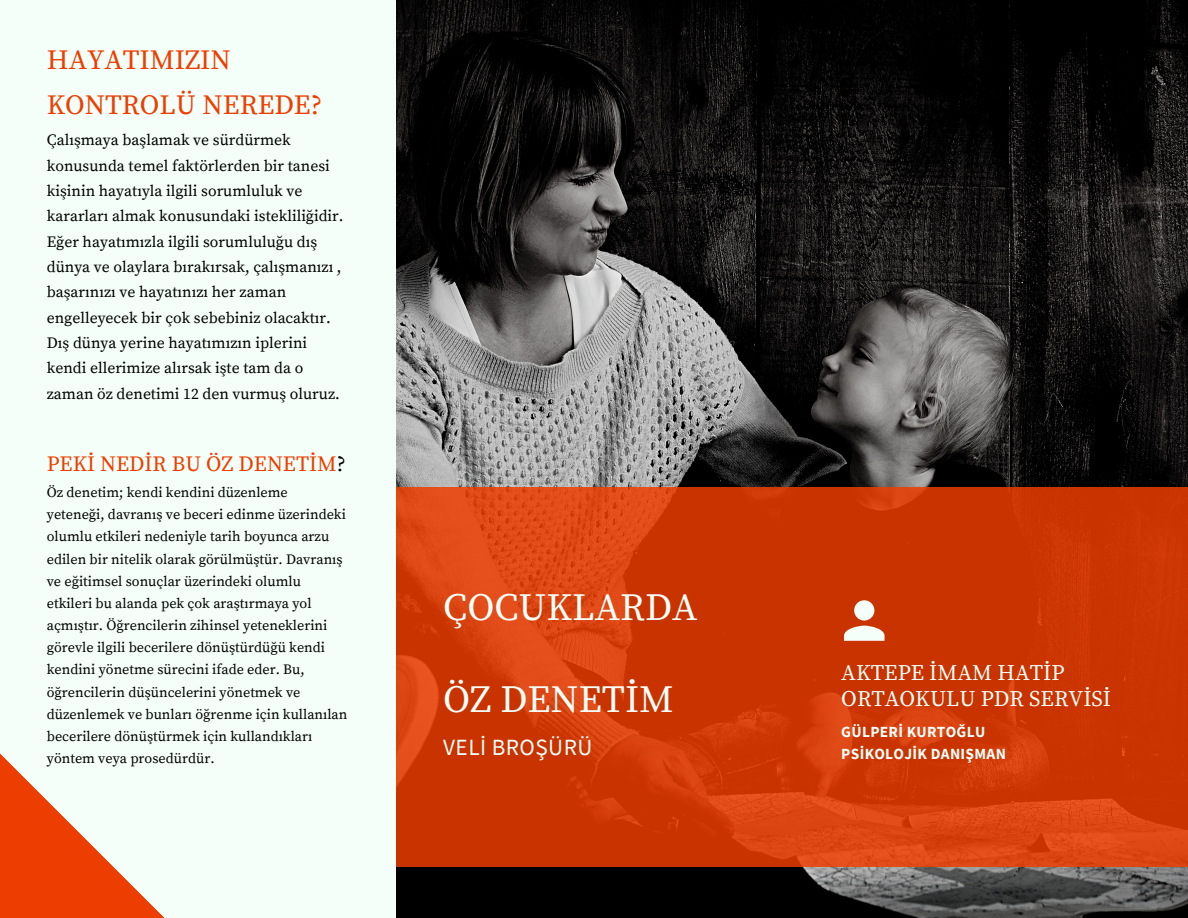
<style>
.page{position:relative;width:1188px;height:918px;background:#f5fff9}
.page>*{position:absolute;margin:0;border:0;box-sizing:border-box;transform-origin:0 0}
.t1{font:38.25px "Source Serif Pro";color:#f5fff9}
.t2{font:27.6px/44.4px "Source Serif Pro";color:#ee3d00}
.t3{font:23.25px "Source Sans Pro";letter-spacing:.02em;color:#f5fff9}
.t4{font:22.2px/25.8px "Source Serif Pro";color:#f5fff9}
.t5{font:21.6px "Source Serif Pro";color:#ee3d00}
.t6{font:15.6px/25.3px "Source Serif Pro";color:#000}
.t7{font:700 15.45px "Source Sans Pro";letter-spacing:.02em;color:#f5fff9}
.t8{font:14.1px/22.2px "Source Serif Pro";color:#000}
.s1{color:#000}
</style>
<div class="page">
<img style="left:396px;top:0;width:792px;height:918px">
<svg style="left:396px;top:487px;width:792px;height:379px;background:#cf3906"></svg>
<svg style="left:844px;top:600px;width:41px;height:41px"></svg>
<svg style="left:0;top:753px;width:165px;height:165px"></svg>
<p class="t2" style="left:47px;top:39px;width:277px">HAYATIMIZIN<br>KONTROLÜ NEREDE?</p>
<p class="t6" style="left:47px;top:128px;width:298px">Çalışmaya başlamak ve sürdürmek konusunda temel faktörlerden bir tanesi kişinin hayatıyla ilgili sorumluluk ve kararları almak konusundaki istekliliğidir.<br>Eğer hayatımızla ilgili sorumluluğu dış dünya ve olaylara bırakırsak, çalışmanızı , başarınızı ve hayatınızı her zaman engelleyecek bir çok sebebiniz olacaktır.</p>
<p class="t6" style="left:47px;top:331px;width:295px">Dış dünya yerine hayatımızın iplerini kendi ellerimize alırsak işte tam da o zaman öz denetimi 12 den vurmuş oluruz.</p>
<p class="t5" style="left:47px;top:451px;width:300px">PEKİ NEDİR BU ÖZ DENETİM<span class="s1">?</span></p>
<p class="t8" style="left:47px;top:482px;width:302px">Öz denetim; kendi kendini düzenleme yeteneği, davranış ve beceri edinme üzerindeki olumlu etkileri nedeniyle tarih boyunca arzu edilen bir nitelik olarak görülmüştür. Davranış ve eğitimsel sonuçlar üzerindeki olumlu etkileri bu alanda pek çok araştırmaya yol açmıştır. Öğrencilerin zihinsel yeteneklerini görevle ilgili becerilere dönüştürdüğü kendi kendini yönetme sürecini ifade eder. Bu, öğrencilerin düşüncelerini yönetmek ve düzenlemek ve bunları öğrenme için kullanılan becerilere dönüştürmek için kullandıkları yöntem veya prosedürdür.</p>
<p class="t1" style="left:443px;top:584px;width:256px">ÇOCUKLARDA</p>
<p class="t1" style="left:443px;top:677px;width:232px">ÖZ DENETİM</p>
<p class="t3" style="left:443px;top:732px;width:151px">VELİ BROŞÜRÜ</p>
<p class="t4" style="left:841px;top:661px;width:271px">AKTEPE İMAM HATİP<br>ORTAOKULU PDR SERVİSİ</p>
<p class="t7" style="left:841px;top:722px;width:146px">GÜLPERİ KURTOĞLU</p>
<p class="t7" style="left:841px;top:744px;width:166px">PSİKOLOJİK DANIŞMAN</p>
</div>
